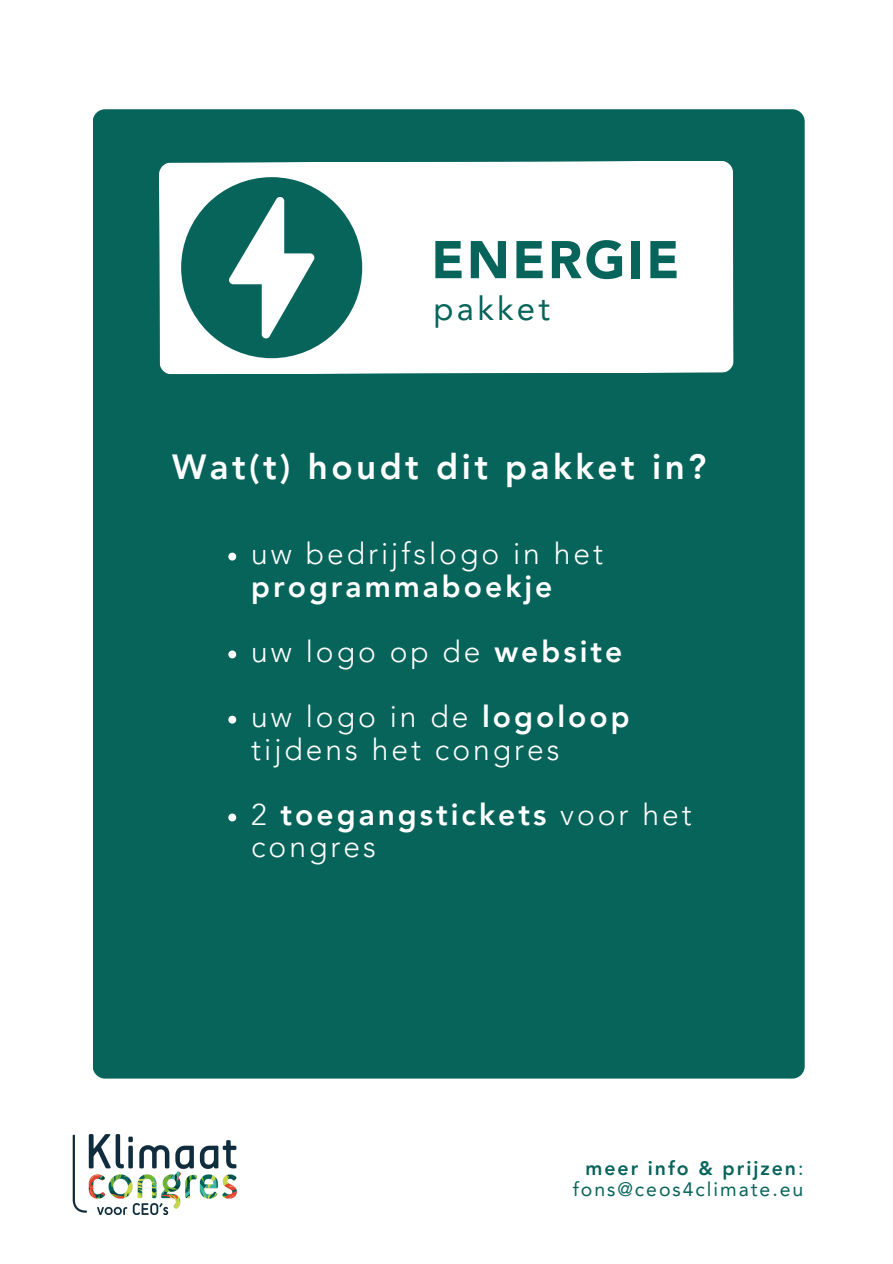
<style>
.page{position:relative;width:893px;height:1264px;background:#fff}
.page>*{position:absolute;margin:0;border:0;box-sizing:border-box;transform-origin:0 0}
.t1{font:900 52.5px "Avenir LT Pro";letter-spacing:.05em;color:#07645a}
.t2{font:800 34.95px "Avenir LT Pro";letter-spacing:.1em;color:#fff}
.t3{font:33px "Avenir LT Pro";letter-spacing:.1em;color:#07645a}
.t4{font:300 30px/32.5px "Avenir LT Pro";letter-spacing:.1em;color:#fff}
.t5{font:19.5px/21.3px "Avenir LT Pro";letter-spacing:.1em;color:#07645a;text-align:right}
.s1{font-weight:800}
</style>
<div class="page">
<div style="left:93px;top:109px;width:711px;height:969px;background:#07645a;border-radius:12px"></div>
<img style="left:72px;top:1134px;width:165px;height:80px">
<div style="left:159px;top:161px;width:574px;height:213px;background:#fff"></div>
<svg style="left:228px;top:552px;width:8px;height:8px"></svg>
<svg style="left:228px;top:650px;width:8px;height:8px"></svg>
<svg style="left:228px;top:715px;width:8px;height:8px"></svg>
<svg style="left:228px;top:813px;width:8px;height:8px"></svg>
<svg style="left:181px;top:177px;width:181px;height:181px"></svg>
<p class="t1" style="left:431px;top:238px;width:249px">ENERGIE</p>
<p class="t3" style="left:433px;top:295px;width:118px">pakket</p>
<p class="t2" style="left:172px;top:452px;width:536px">Wat(t) houdt dit pakket in?</p>
<p class="t4" style="left:251px;top:540px;width:353px">uw bedrijfslogo in het <span class="s1">programmaboekje</span></p>
<p class="t4" style="left:251px;top:637px;width:372px">uw logo op de <span class="s1">website</span></p>
<p class="t4" style="left:251px;top:703px;width:380px">uw logo in de <span class="s1">logoloop </span>tijdens het congres</p>
<p class="t4" style="left:251px;top:800px;width:442px">2 <span class="s1">toegangstickets</span> voor het congres</p>
<p class="t5" style="left:572px;top:1159px;width:232px"><span class="s1">meer info &amp; prijzen</span>: fons@ceos4climate.eu</p>
</div>
